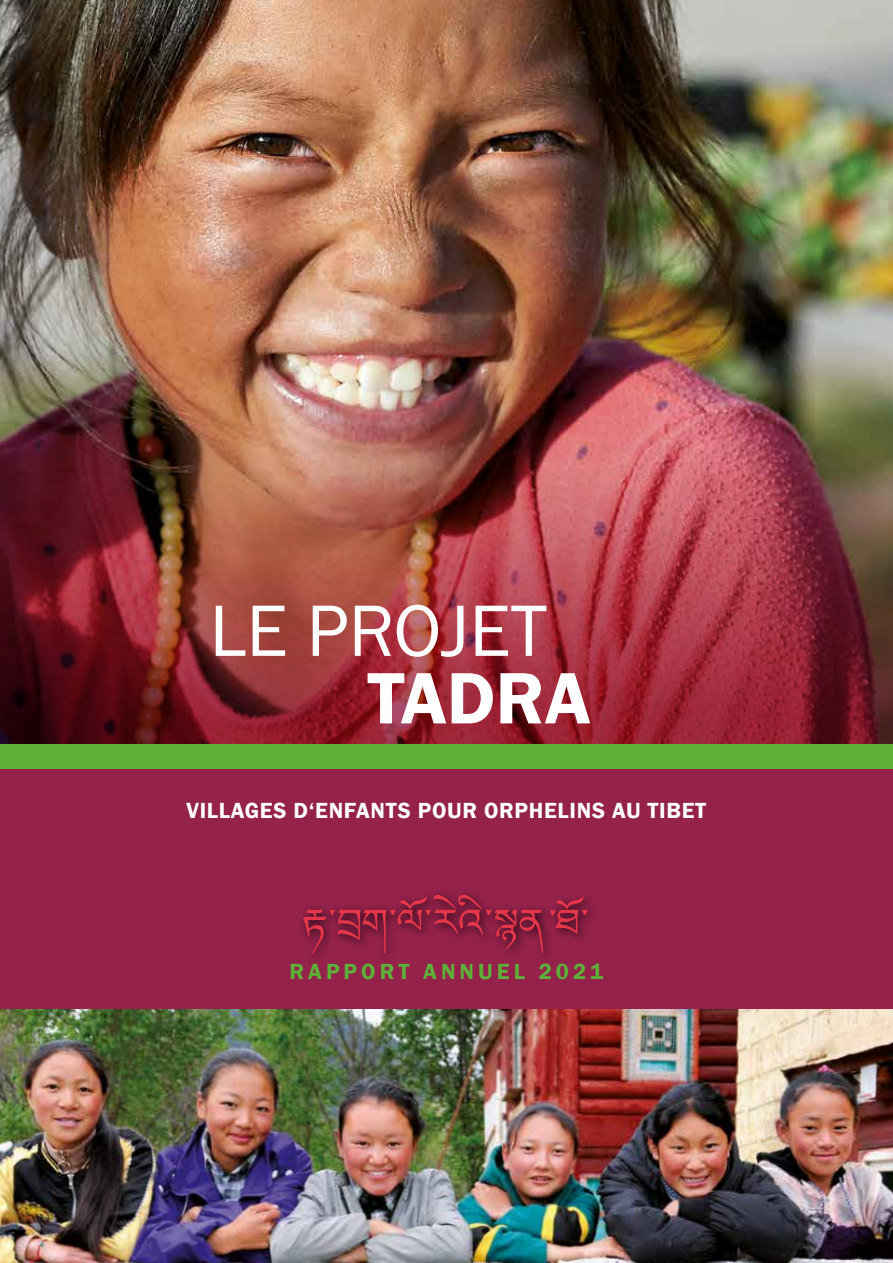
<style>
.page{position:relative;width:893px;height:1263px;background:#fff}
.page>*{position:absolute;margin:0;border:0;box-sizing:border-box;transform-origin:0 0}
.t1{font:75.3px "Franklin Gothic";color:#fff}
.t2{font:600 75.3px "Franklin Gothic";color:#fff}
.t3{font:600 22.5px "Franklin Gothic";letter-spacing:.03em;color:#fff}
.t4{font:600 22.5px "Franklin Gothic";letter-spacing:.18em;color:#5db139}
</style>
<div class="page">
<img style="left:0;top:0;width:893px;height:328px">
<img style="left:0;top:328px;width:893px;height:89px">
<div style="left:0;top:756px;width:893px;height:253px;background:#94224a"></div>
<div style="left:0;top:744px;width:893px;height:25px;background:#5db139"></div>
<svg style="left:303px;top:894px;width:240px;height:60px"></svg>
<svg style="left:550px;top:897px;width:38px;height:37px"></svg>
<img style="left:0;top:1009px;width:893px;height:254px">
<img style="left:0;top:417px;width:893px;height:327px">
<h1 class="t1" style="left:209px;top:584px;width:339px">LE PROJET</h1>
<h1 class="t2" style="left:368px;top:652px;width:225px">TADRA</h1>
<p class="t3" style="left:187px;top:797px;width:521px">VILLAGES D‘ENFANTS POUR ORPHELINS AU TIBET</p>
<p class="t4" style="left:289px;top:957px;width:315px">RAPPORT ANNUEL 2021</p>
</div>
